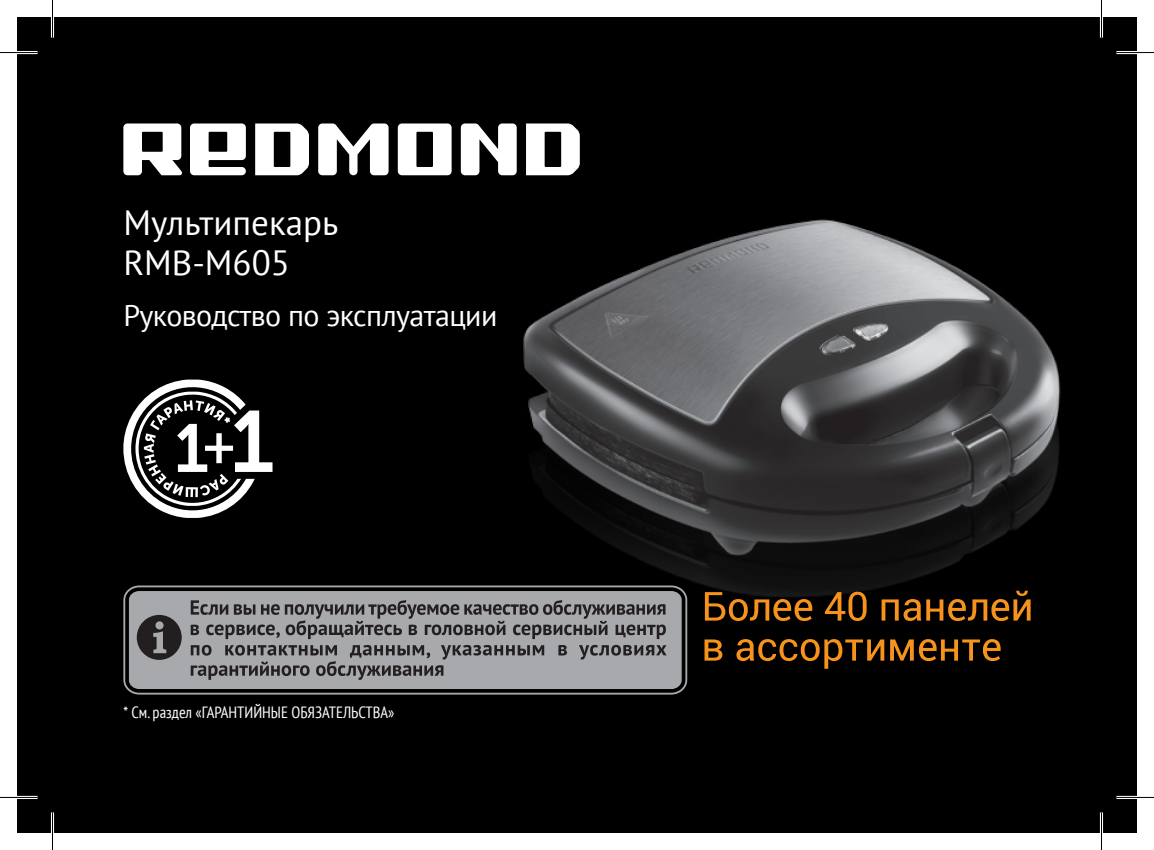
<style>
.page{position:relative;width:1154px;height:850px;background:#fff}
.page>*{position:absolute;margin:0;border:0;box-sizing:border-box;transform-origin:0 0}
.t1{font:35px "PT Sans";color:#fff}
.t2{font:30px "PT Sans";letter-spacing:-.02em;color:#fff}
.t3{font:condensed 16.25px "PT Sans";color:#fff}
</style>
<div class="page">
<div style="left:17px;top:17px;width:1120px;height:815px;background:#000"></div>
<svg style="left:526px;top:123px;width:54px;height:52px"></svg>
<svg style="left:461px;top:123px;width:56px;height:52px"></svg>
<svg style="left:398px;top:123px;width:54px;height:52px"></svg>
<svg style="left:318px;top:123px;width:71px;height:52px"></svg>
<svg style="left:255px;top:123px;width:54px;height:52px"></svg>
<svg style="left:190px;top:123px;width:56px;height:52px"></svg>
<svg style="left:123px;top:123px;width:59px;height:52px"></svg>
<div style="left:129px;top:590px;width:553px;height:98px;background:#a8a9ad;border-radius:10px"></div>
<div style="left:123px;top:585px;width:564px;height:109px;border:2px solid #a8a9ad;border-radius:14px"></div>
<svg style="left:137px;top:614px;width:45px;height:45px"></svg>
<svg style="left:191px;top:644px;width:318px;height:35px"></svg>
<svg style="left:191px;top:600px;width:318px;height:38px"></svg>
<img style="left:509px;top:219px;width:552px;height:449px">
<svg style="left:123px;top:379px;width:149px;height:139px"></svg>
<svg style="left:705px;top:591px;width:107px;height:29px"></svg>
<svg style="left:825px;top:591px;width:41px;height:29px"></svg>
<svg style="left:881px;top:590px;width:149px;height:30px"></svg>
<svg style="left:704px;top:639px;width:18px;height:21px"></svg>
<svg style="left:736px;top:638px;width:148px;height:30px"></svg>
<svg style="left:890px;top:638px;width:110px;height:22px"></svg>
<hr style="left:0;top:51px;width:38px;height:3px;background:#fff">
<hr style="left:1116px;top:51px;width:38px;height:3px;background:#fff">
<hr style="left:0;top:795px;width:38px;height:3px;background:#fff">
<hr style="left:1116px;top:795px;width:38px;height:3px;background:#fff">
<hr style="left:51px;top:0;width:3px;height:38px;background:#fff">
<hr style="left:51px;top:812px;width:3px;height:37px;background:#fff">
<hr style="left:1100px;top:0;width:3px;height:38px;background:#fff">
<hr style="left:1100px;top:812px;width:3px;height:37px;background:#fff">
<hr style="left:0;top:52px;width:38px;height:1px;background:#000">
<hr style="left:1116px;top:52px;width:38px;height:1px;background:#000">
<hr style="left:0;top:796px;width:38px;height:1px;background:#000">
<hr style="left:1116px;top:796px;width:38px;height:1px;background:#000">
<hr style="left:52px;top:0;width:1px;height:38px;background:#000">
<hr style="left:52px;top:812px;width:1px;height:37px;background:#000">
<hr style="left:1101px;top:0;width:1px;height:38px;background:#000">
<hr style="left:1101px;top:812px;width:1px;height:37px;background:#000">
<p class="t1" style="left:123px;top:200px;width:216px">Мультипекарь</p>
<p class="t1" style="left:123px;top:240px;width:168px">RMB-M605</p>
<p class="t2" style="left:123px;top:295px;width:376px">Руководство по эксплуатации</p>
<p class="t3" style="left:123px;top:701px;width:272px">* См. раздел «ГАРАНТИЙНЫЕ ОБЯЗАТЕЛЬСТВА»</p>
</div>
